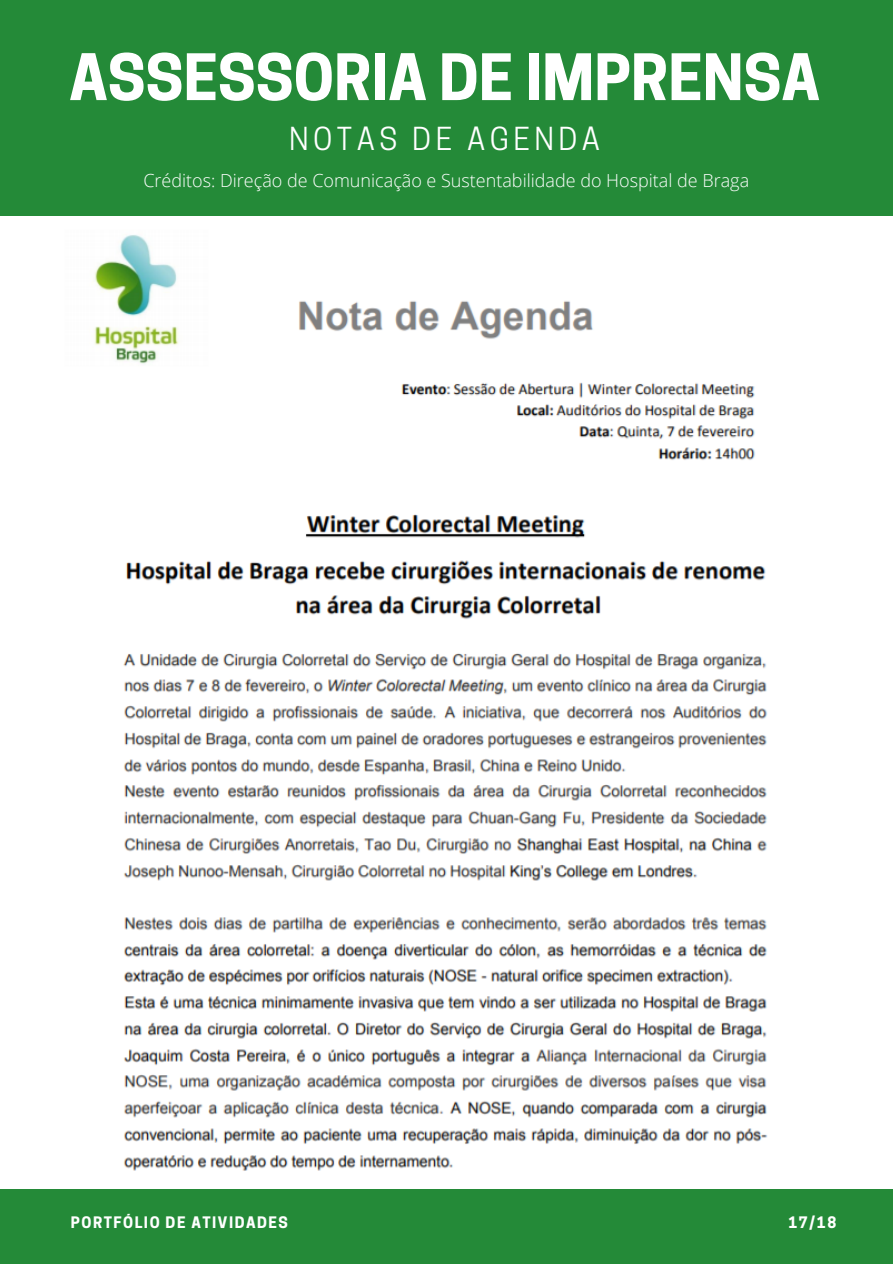
<style>
.page{position:relative;width:893px;height:1264px;background:#fff}
.page>*{position:absolute;margin:0;border:0;box-sizing:border-box;transform-origin:0 0}
.t1{font:700 60px "Cooper Hewitt";color:#fff}
.t2{font:29.85px "Cooper Hewitt";letter-spacing:.15em;color:#fff}
.t3{font:300 18px "Open Sans";color:#fff}
.t4{font:700 14.85px "Cooper Hewitt";letter-spacing:.1em;color:#fff}
</style>
<div class="page">
<div style="left:0;top:0;width:892px;height:216px;background:#248a38"></div>
<div style="left:0;top:1189px;width:892px;height:74px;background:#248a38"></div>
<img style="left:94px;top:235px;width:674px;height:936px">
<h1 class="t1" style="left:69px;top:55px;width:752px">ASSESSORIA DE IMPRENSA</h1>
<h2 class="t2" style="left:289px;top:127px;width:312px">NOTAS DE AGENDA</h2>
<p class="t3" style="left:143px;top:168px;width:607px">Créditos: Direção de Comunicação e Sustentabilidade do Hospital de Braga</p>
<h3 class="t4" style="left:71px;top:1217px;width:218px">PORTFÓLIO DE ATIVIDADES</h3>
<p class="t4" style="left:788px;top:1217px;width:49px">17/18</p>
</div>
